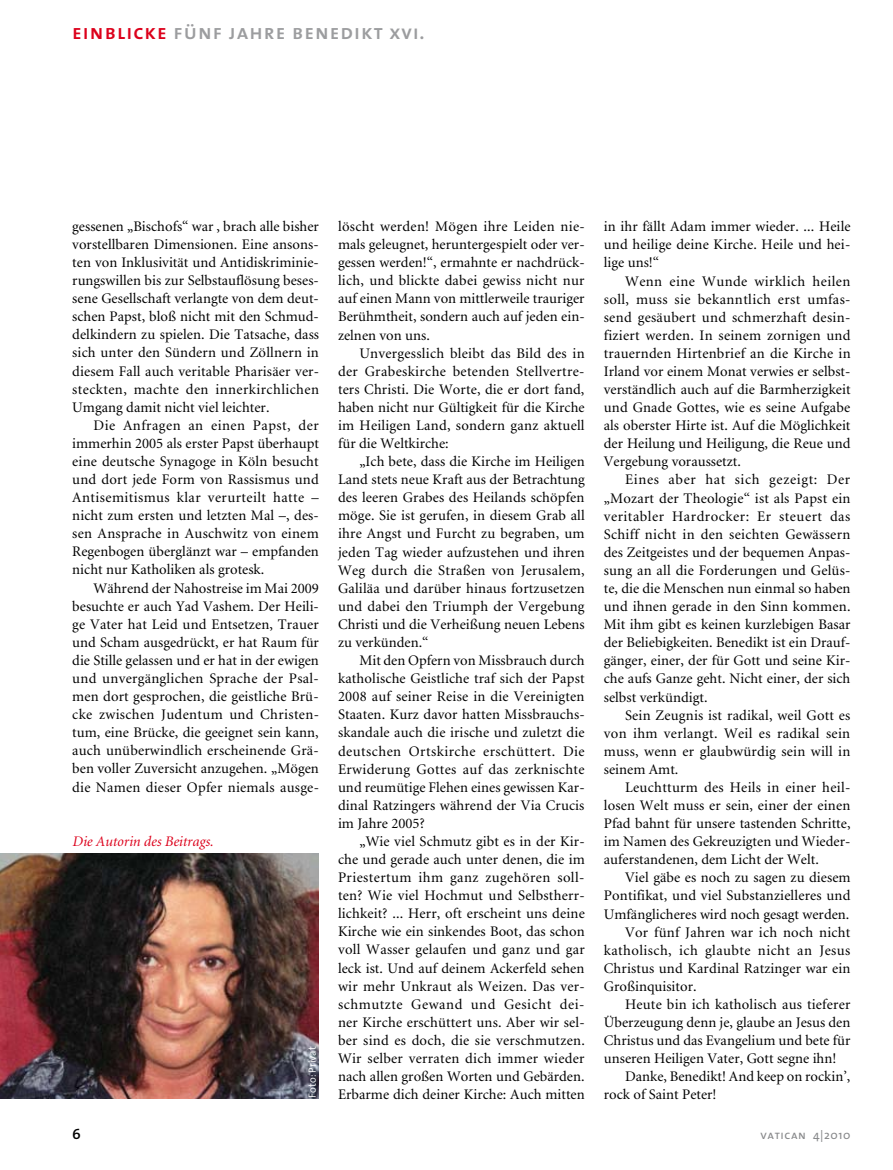
<style>
.page{position:relative;width:893px;height:1170px;background:#fff}
.page>*{position:absolute;margin:0;border:0;box-sizing:border-box;transform-origin:0 0}
.t1{font:21px "The Sans Semi Bold Caps";letter-spacing:.05em;color:#9c9d9f}
.t2{font:15px "The Sans Semi Bold Caps";color:#000}
.t3{font:14.7px/18.1px "Minion";color:#000;text-align:justify}
.t4{font:14.7px "Minion";letter-spacing:.03em;color:#000}
.t5{font:14.7px "Minion";letter-spacing:.02em;color:#000}
.t6{font:italic 14.7px "Minion";color:#dc001b}
.t7{font:12px "The Sans Caps";letter-spacing:.05em;color:#87888a}
.t8{font:300 10.5px "The Sans";color:#fff}
.s1{color:#dc001b}
.s2{font-family:"The Sans";font-weight:600}
.s3{font-family:"The Sans"}
</style>
<div class="page">
<img style="left:0;top:853px;width:319px;height:245px">
<h1 class="t1" style="left:72px;top:19px;width:354px"><span class="s1">einblicke</span> fünf jahre benedikt <span class="s2">xvi</span>.</h1>
<p class="t3" style="left:72px;top:217px;width:248px">gessenen „Bischofs“ war , brach alle bisher vorstellbaren Dimensionen. Eine ansons&shy;ten von Inklusivität und Antidiskriminie&shy;rungswillen bis zur Selbstauflösung beses&shy;sene Gesellschaft verlangte von dem deut&shy;schen Papst, bloß nicht mit den Schmud&shy;delkindern zu spielen. Die Tatsache, dass sich unter den Sündern und Zöllnern in diesem Fall auch veritable Pharisäer ver&shy;steckten, machte den innerkirchlichen Umgang damit nicht viel leichter.</p>
<p class="t3" style="left:72px;top:416px;width:248px;text-indent:21px">Die Anfragen an einen Papst, der immerhin 2005 als erster Papst überhaupt eine deutsche Synagoge in Köln besucht und dort jede Form von Rassismus und Antisemitismus klar verurteilt hatte – nicht zum ersten und letzten Mal –, des&shy;sen Ansprache in Auschwitz von einem Regenbogen überglänzt war – empfanden nicht nur Katholiken als grotesk.</p>
<p class="t3" style="left:72px;top:579px;width:248px;text-indent:21px">Während der Nahostreise im Mai 2009 besuchte er auch Yad Vashem. Der Heili&shy;ge Vater hat Leid und Entsetzen, Trauer und Scham ausgedrückt, er hat Raum für die Stille gelassen und er hat in der ewigen und unvergänglichen Sprache der Psal&shy;men dort gesprochen, die geistliche Brü&shy;cke zwischen Judentum und Christen&shy;tum, eine Brücke, die geeignet sein kann, auch unüberwindlich erscheinende Grä&shy;ben voller Zuversicht anzugehen. „Mögen die Namen dieser Opfer niemals ausge-</p>
<p class="t6" style="left:72px;top:833px;width:142px">Die Autorin des Beitrags.</p>
<p class="t8" style="left:305px;top:1097px;width:53px;rotate:-90deg">Foto: Privat</p>
<p class="t3" style="left:338px;top:218px;width:248px">löscht werden! Mögen ihre Leiden nie&shy;mals geleugnet, heruntergespielt oder ver&shy;gessen werden!“, ermahnte er nachdrück&shy;lich, und blickte dabei gewiss nicht nur auf einen Mann von mittlerweile trauriger Berühmtheit, sondern auch auf jeden ein&shy;zelnen von uns.</p>
<p class="t3" style="left:338px;top:344px;width:248px;text-indent:21px">Unvergesslich bleibt das Bild des in der Grabeskirche betenden Stellvertre&shy;ters Christi. Die Worte, die er dort fand, haben nicht nur Gültigkeit für die Kirche im Heiligen Land, sondern ganz aktuell für die Weltkirche:</p>
<p class="t3" style="left:338px;top:453px;width:248px;text-indent:21px">„Ich bete, dass die Kirche im Heiligen Land stets neue Kraft aus der Betrachtung des leeren Grabes des Heilands schöpfen möge. Sie ist gerufen, in diesem Grab all ihre Angst und Furcht zu begraben, um jeden Tag wieder aufzustehen und ihren Weg durch die Straßen von Jerusalem, Galiläa und darüber hinaus fortzusetzen und dabei den Triumph der Vergebung Christi und die Verheißung neuen Lebens zu verkünden.“</p>
<p class="t3" style="left:338px;top:651px;width:248px;text-indent:21px">Mit den Opfern von Missbrauch durch katholische Geistliche traf sich der Papst 2008 auf seiner Reise in die Vereinigten Staaten. Kurz davor hatten Missbrauchs&shy;skandale auch die irische und zuletzt die deutschen Ortskirche erschüttert. Die Erwiderung Gottes auf das zerknischte und reumütige Flehen eines gewissen Kar&shy;dinal Ratzingers während der Via Crucis im Jahre 2005?</p>
<p class="t3" style="left:338px;top:832px;width:248px;text-indent:21px">„Wie viel Schmutz gibt es in der Kir&shy;che und gerade auch unter denen, die im Priestertum ihm ganz zugehören soll&shy;ten? Wie viel Hochmut und Selbstherr&shy;lichkeit? ... Herr, oft erscheint uns deine Kirche wie ein sinkendes Boot, das schon voll Wasser gelaufen und ganz und gar leck ist. Und auf deinem Ackerfeld sehen wir mehr Unkraut als Weizen. Das ver&shy;schmutzte Gewand und Gesicht dei&shy;ner Kirche erschüttert uns. Aber wir sel&shy;ber sind es doch, die sie verschmutzen.<br>Wir selber verraten dich immer wieder nach allen großen Worten und Gebärden.<br>Erbarme dich deiner Kirche: Auch mitten</p>
<p class="t3" style="left:604px;top:218px;width:248px">in ihr fällt Adam immer wieder. ... Heile und heilige deine Kirche. Heile und hei&shy;lige uns!“</p>
<p class="t3" style="left:604px;top:272px;width:248px;text-indent:21px">Wenn eine Wunde wirklich heilen soll, muss sie bekanntlich erst umfas&shy;send gesäubert und schmerzhaft desin&shy;fiziert werden. In seinem zornigen und trauernden Hirtenbrief an die Kirche in Irland vor einem Monat verwies er selbst&shy;verständlich auch auf die Barmherzigkeit und Gnade Gottes, wie es seine Aufgabe als oberster Hirte ist. Auf die Möglichkeit der Heilung und Heiligung, die Reue und Vergebung voraussetzt.</p>
<p class="t3" style="left:604px;top:471px;width:248px;text-indent:21px">Eines aber hat sich gezeigt: Der „Mozart der Theologie“ ist als Papst ein veritabler Hardrocker: Er steuert das Schiff nicht in den seichten Gewässern des Zeitgeistes und der bequemen Anpas&shy;sung an all die Forderungen und Gelüs&shy;te, die die Menschen nun einmal so haben und ihnen gerade in den Sinn kommen.<br>Mit ihm gibt es keinen kurzlebigen Basar der Beliebigkeiten. Benedikt ist ein Drauf&shy;gänger, einer, der für Gott und seine Kir&shy;che aufs Ganze geht. Nicht einer, der sich selbst verkündigt.</p>
<p class="t3" style="left:604px;top:706px;width:248px;text-indent:21px">Sein Zeugnis ist radikal, weil Gott es von ihm verlangt. Weil es radikal sein muss, wenn er glaubwürdig sein will in seinem Amt.</p>
<p class="t3" style="left:604px;top:778px;width:248px;text-indent:21px">Leuchtturm des Heils in einer heil&shy;losen Welt muss er sein, einer der einen Pfad bahnt für unsere tastenden Schritte, im Namen des Gekreuzigten und Wieder&shy;auferstandenen, dem Licht der Welt.</p>
<p class="t3" style="left:625px;top:869px;width:227px">Viel gäbe es noch zu sagen zu diesem</p>
<p class="t3" style="left:604px;top:887px;width:248px">Pontifikat, und viel Substanzielleres und</p>
<p class="t3" style="left:604px;top:905px;width:247px">Umfänglicheres wird noch gesagt werden.</p>
<p class="t5" style="left:625px;top:924px;width:227px">Vor fünf Jahren war ich noch nicht</p>
<p class="t4" style="left:604px;top:942px;width:248px">katholisch, ich glaubte nicht an Jesus</p>
<p class="t3" style="left:604px;top:959px;width:248px">Christus und Kardinal Ratzinger war ein</p>
<p class="t3" style="left:604px;top:977px;width:94px">Großinquisitor.</p>
<p class="t3" style="left:625px;top:995px;width:227px">Heute bin ich katholisch aus tieferer</p>
<p class="t3" style="left:604px;top:1013px;width:248px">Überzeugung denn je, glaube an Jesus den</p>
<p class="t3" style="left:604px;top:1031px;width:248px">Christus und das Evangelium und bete für</p>
<p class="t3" style="left:604px;top:1049px;width:234px">unseren Heiligen Vater, Gott segne ihn!</p>
<p class="t3" style="left:625px;top:1067px;width:227px">Danke, Benedikt! And keep on rockin’,</p>
<p class="t3" style="left:604px;top:1086px;width:114px">rock of Saint Peter!</p>
<p class="t2" style="left:72px;top:1123px;width:10px">6</p>
<p class="t7" style="left:761px;top:1126px;width:91px">vatican <span class="s3">4</span>|<span class="s3">2010</span></p>
</div>
